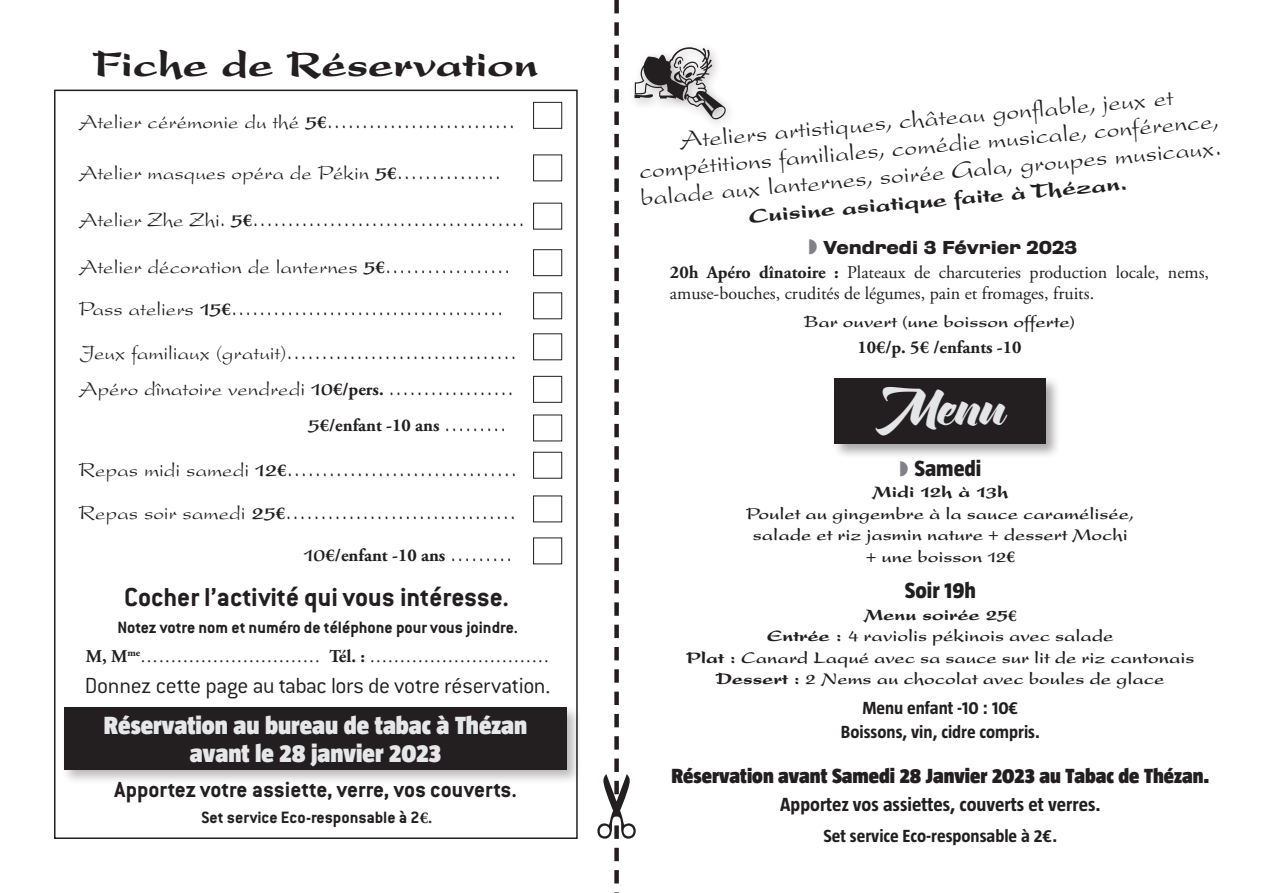
<style>
.page{position:relative;width:1263px;height:893px;background:#fff}
.page>*{position:absolute;margin:0;border:0;box-sizing:border-box;transform-origin:0 0}
.t1{font:72px "Kartoon Kutz 3";color:#231f20}
.t2{font:46.5px "Zulia Pro";color:#e4e5e7}
.t3{font:900 40.5px "Present";color:#231f20}
.t4{font:700 28.5px "Conduit ITC";color:#231f20}
.t5{font:25.5px/27px "Present";color:#231f20}
.t6{font:900 25.5px "Taz";color:#e6e7e9}
.t7{font:300 24px "Conduit ITC";letter-spacing:-.015em;color:#231f20}
.t8{font:700 24px "Conduit ITC";color:#231f20}
.t9{font:900 22.5px "Present";color:#231f20}
.t10{font:800 22.5px "Taz";color:#231f20}
.t11{font:21px "Present";color:#231f20}
.t12{font:900 21px "Taz";color:#231f20}
.t13{font:700 19.5px "Taz";color:#231f20}
.t14{font:700 18px "Present";color:#231f20}
.t15{font:18px/21.6px "Adobe Garamond Pro";color:#231f20}
.t16{font:700 18px "Conduit ITC";color:#231f20}
.t17{font:700 18px "Taz";color:#231f20}
.t18{font:700 18px "Adobe Garamond Pro";color:#231f20}
.t19{font:900 18px "Present";color:#231f20}
.t20{font:600 16.5px "Rhode";color:#231f20}
.s1{font-weight:700}
.s2{font-family:"Adobe Garamond Pro";font-weight:700;font-size:18px}
.s3{font-family:"Present";font-size:21px}
.s4{font-family:"Present";font-weight:400;font-size:21px}
.s5{font-family:"Adobe Garamond Pro";font-size:16.5px}
.s6{color:#808285}
.s7{font-weight:900}
</style>
<div class="page">
<div style="left:831px;top:375px;width:230px;height:84px;background:#231f20;opacity:.4"></div>
<div style="left:835px;top:378px;width:211px;height:66px;background:#231f20"></div>
<div style="left:533px;top:102px;width:29px;height:27px;border:1px solid #231f20"></div>
<div style="left:533px;top:155px;width:29px;height:26px;border:1px solid #231f20"></div>
<div style="left:533px;top:203px;width:29px;height:26px;border:1px solid #231f20"></div>
<div style="left:533px;top:249px;width:29px;height:27px;border:1px solid #231f20"></div>
<div style="left:533px;top:292px;width:29px;height:27px;border:1px solid #231f20"></div>
<div style="left:533px;top:376px;width:29px;height:27px;border:1px solid #231f20"></div>
<div style="left:533px;top:415px;width:29px;height:26px;border:1px solid #231f20"></div>
<div style="left:533px;top:452px;width:29px;height:27px;border:1px solid #231f20"></div>
<div style="left:533px;top:496px;width:29px;height:26px;border:1px solid #231f20"></div>
<div style="left:533px;top:538px;width:29px;height:26px;border:1px solid #231f20"></div>
<div style="left:533px;top:333px;width:29px;height:27px;border:1px solid #231f20"></div>
<div style="left:61px;top:704px;width:521px;height:81px;background:#231f20;opacity:.31"></div>
<div style="left:64px;top:707px;width:503px;height:63px;background:#231f20"></div>
<div style="left:629px;top:41px;width:108px;height:90px;background:#231f20;opacity:.35"></div>
<svg style="left:614px;top:0;width:22px;height:893px"></svg>
<p class="t3" style="left:93px;top:43px;width:447px">Fiche de Réservation</p>
<p class="t11" style="left:79px;top:109px;width:438px">Atelier cérémonie du thé <span class="s1">5</span><span class="s2">€</span>………………………</p>
<p class="t11" style="left:79px;top:161px;width:424px">Atelier masques opéra de Pékin <span class="s1">5</span><span class="s2">€</span>……………</p>
<p class="t11" style="left:79px;top:208px;width:448px">Atelier Zhe Zhi. <span class="s1">5</span><span class="s2">€</span>…………………………………</p>
<p class="t11" style="left:79px;top:255px;width:434px">Atelier décoration de lanternes <span class="s1">5</span><span class="s2">€</span>………………</p>
<p class="t11" style="left:79px;top:297px;width:427px">Pass ateliers <span class="s1">15</span><span class="s2">€</span>…………………………………</p>
<p class="t11" style="left:81px;top:341px;width:438px">Jeux familiaux (gratuit)……………………………</p>
<p class="t11" style="left:79px;top:377px;width:437px">Apéro dînatoire vendredi <span class="s1">10</span><span class="s2">€/pers.</span> ………………</p>
<p class="t18" style="left:308px;top:415px;width:201px"><span class="s3">5</span>€/enfant -10 ans <span class="s4">………</span></p>
<p class="t11" style="left:79px;top:458px;width:440px">Repas midi samedi <span class="s1">12</span><span class="s2">€</span>……………………………</p>
<p class="t11" style="left:79px;top:501px;width:439px">Repas soir samedi <span class="s1">25</span><span class="s2">€</span>……………………………</p>
<p class="t18" style="left:303px;top:545px;width:211px"><span class="s3">10</span>€/enfant -10 ans <span class="s4">………</span></p>
<p class="t4" style="left:124px;top:580px;width:387px">Cocher l’activité qui vous intéresse.</p>
<p class="t16" style="left:117px;top:617px;width:402px">Notez votre nom et numéro de téléphone pour vous joindre.</p>
<p class="t15" style="left:86px;top:646px;width:465px"><span class="s1">M, M</span><sup>me</sup>………………………… <span class="s1">Tél. :</span> …………………………</p>
<p class="t7" style="left:85px;top:672px;width:467px">Donnez cette page au tabac lors de votre réservation.</p>
<p class="t6" style="left:104px;top:711px;width:425px">Réservation au bureau de tabac à Thézan</p>
<p class="t6" style="left:190px;top:739px;width:253px">avant le 28 janvier 2023</p>
<p class="t8" style="left:115px;top:775px;width:404px">Apportez votre assiette, verre, vos couverts.</p>
<p class="t16" style="left:201px;top:807px;width:232px">Set service Eco-responsable à 2<span class="s5">€</span>.</p>
<p class="t1" style="left:632px;top:52px;width:97px">h</p>
<p class="t5" style="left:678px;top:127px;width:497px;rotate:-5deg">Ateliers artistiques, château gonfl able, jeux et</p>
<p class="t5" style="left:637px;top:157px;width:585px;rotate:-5deg">compétitions familiales, comédie musicale, conférence, balade aux lanternes, soirée Gala, groupes musicaux.</p>
<p class="t9" style="left:748px;top:204px;width:381px;rotate:-5deg">Cuisine asiatique faite à Thézan.</p>
<p class="t20" style="left:808px;top:237px;width:270px"><span class="s6">◗</span> Vendredi 3 Février 2023</p>
<p class="t15" style="left:670px;top:262px;width:540px"><span class="s1">20h Apéro dînatoire :</span> Plateaux de charcuteries production locale, nems, amuse-bouches, crudités de légumes, pain et fromages, fruits.</p>
<p class="t14" style="left:804px;top:312px;width:273px">Bar ouvert (une boisson offerte)</p>
<p class="t18" style="left:857px;top:337px;width:166px">10€/p. 5€ /enfants -10</p>
<p class="t2" style="left:876px;top:381px;width:131px">Menu</p>
<p class="t10" style="left:899px;top:455px;width:83px"><span class="s6">◗</span> Samedi</p>
<p class="t19" style="left:872px;top:482px;width:138px">Midi 12h à 13h</p>
<p class="t14" style="left:746px;top:504px;width:390px">Poulet au gingembre à la sauce caramélisée,</p>
<p class="t14" style="left:753px;top:525px;width:376px">salade et riz jasmin nature + dessert Mochi</p>
<p class="t14" style="left:866px;top:547px;width:151px">+ une boisson 12<span class="s5">€</span></p>
<p class="t10" style="left:905px;top:578px;width:73px">Soir 19h</p>
<p class="t19" style="left:864px;top:605px;width:154px">Menu soirée 25<sub>€</sub></p>
<p class="t14" style="left:767px;top:626px;width:348px"><span class="s7">Entrée :</span> 4 raviolis pékinois avec salade</p>
<p class="t14" style="left:686px;top:648px;width:510px"><span class="s7">Plat :</span> Canard Laqué avec sa sauce sur lit de riz cantonais</p>
<p class="t14" style="left:716px;top:669px;width:450px"><span class="s7">Dessert :</span> 2 Nems au chocolat avec boules de glace</p>
<p class="t17" style="left:862px;top:697px;width:158px">Menu enfant -10 : 10€</p>
<p class="t17" style="left:841px;top:722px;width:201px">Boissons, vin, cidre compris.</p>
<p class="t12" style="left:671px;top:764px;width:539px">Réservation avant Samedi 28 Janvier 2023 au Tabac de Thézan.</p>
<p class="t13" style="left:780px;top:794px;width:322px">Apportez vos assiettes, couverts et verres.</p>
<p class="t17" style="left:823px;top:826px;width:235px">Set service Eco-responsable à 2€.</p>
</div>
